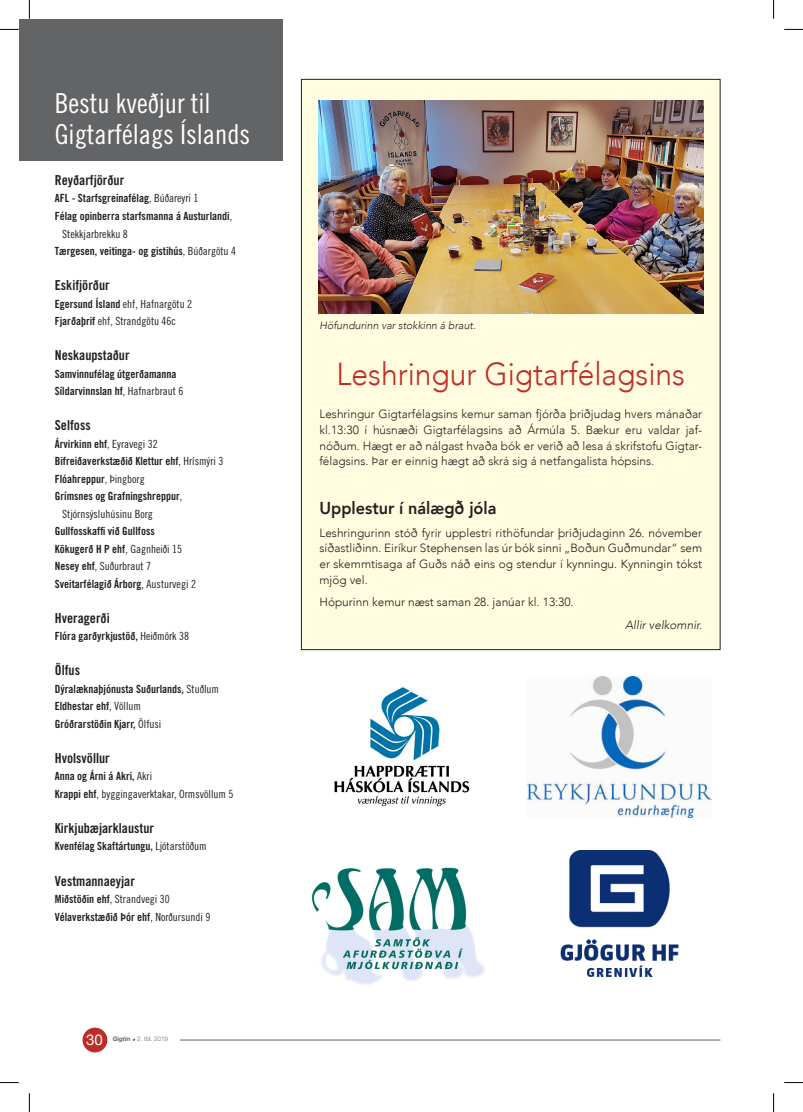
<style>
.page{position:relative;width:803px;height:1112px;background:#fff}
.page>*{position:absolute;margin:0;border:0;box-sizing:border-box;transform-origin:0 0}
.t1{font:300 31.75px "Avenir";color:#bf2c25;scale:.94 1}
.t2{font:27.5px/31.2px "Trade Gothic Cond Eighteen";color:#fff}
.t3{font:800 17.25px "Avenir";color:#231f20;scale:.94 1}
.t4{font:15px "Helvetica Neue";color:#fff}
.t5{font:13.75px "Trade Gothic Bold Cond Twenty";color:#231f20}
.t6{font:300 11.88px/15.6px "Avenir";color:#231f20;text-align:justify}
.t7{font:italic 300 11.88px "Avenir";color:#231f20}
.t8{font:11.25px/17.5px "Trade Gothic Bold Cond Twenty";color:#231f20}
.t9{font:11.25px/17.5px "Trade Gothic Cond Eighteen";color:#231f20}
.t10{font:italic 300 10.62px "Avenir";color:#231f20}
.t11{font:300 6.25px "Helvetica Neue";color:#636466}
.s1{font-family:"Trade Gothic Cond Eighteen"}
.s2{font-family:"Trade Gothic Bold Cond Twenty"}
.s3{font-weight:700;font-style:italic}
.s4{font-weight:700}
</style>
<div class="page">
<div style="left:83px;top:1027px;width:24px;height:25px;background:#bf2c25;border-radius:50%"></div>
<hr style="left:180px;top:1039px;width:540px;height:1px;background:#636466">
<div style="left:19px;top:19px;width:264px;height:141px;background:#636466"></div>
<div style="left:301px;top:79px;width:419px;height:570px;background:#fffcdf"></div>
<img style="left:318px;top:100px;width:386px;height:213px">
<img style="left:334px;top:687px;width:136px;height:120px">
<img style="left:560px;top:850px;width:119px;height:127px">
<img style="left:527px;top:676px;width:185px;height:141px">
<img style="left:311px;top:867px;width:174px;height:118px">
<svg style="left:0;top:29px;width:19px;height:1px"></svg>
<svg style="left:784px;top:29px;width:19px;height:1px"></svg>
<svg style="left:0;top:1082px;width:19px;height:1px"></svg>
<svg style="left:784px;top:1082px;width:19px;height:1px"></svg>
<svg style="left:29px;top:0;width:1px;height:19px"></svg>
<svg style="left:29px;top:1093px;width:1px;height:18px"></svg>
<svg style="left:773px;top:0;width:1px;height:19px"></svg>
<svg style="left:773px;top:1093px;width:1px;height:18px"></svg>
<h2 class="t2" style="left:55px;top:87px;width:197px">Bestu kveðjur til<br>Gigtarfélags Íslands</h2>
<p class="t5" style="left:55px;top:172px;width:71px">Reyðarfjörður</p>
<p class="t8" style="left:55px;top:189px;width:179px">AFL - Starfsgreinafélag<span class="s1">, Búðareyri 1<br></span>Félag opinberra starfsmanna á Austurlandi<span class="s1">,</span></p>
<p class="t9" style="left:62px;top:224px;width:67px">Stekkjarbrekku 8</p>
<p class="t8" style="left:55px;top:242px;width:183px">Tærgesen, veitinga- og gistihús<span class="s1">, Búðargötu 4</span></p>
<p class="t5" style="left:55px;top:277px;width:56px">Eskifjörður</p>
<p class="t9" style="left:55px;top:294px;width:139px"><span class="s2">Egersund Ísland</span> ehf, Hafnargötu 2<br><span class="s2">Fjarðaþrif</span> ehf, Strandgötu 46c</p>
<p class="t5" style="left:55px;top:347px;width:76px">Neskaupstaður</p>
<p class="t8" style="left:55px;top:364px;width:130px">Samvinnufélag útgerðamanna<br>Síldarvinnslan hf<span class="s1">, Hafnarbraut 6</span></p>
<p class="t5" style="left:55px;top:417px;width:37px">Selfoss</p>
<p class="t8" style="left:55px;top:434px;width:170px">Árvirkinn ehf<span class="s1">, Eyravegi 32<br></span>Bifreiðaverkstæðið Klettur ehf<span class="s1">, Hrísmýri 3<br></span>Flóahreppur<span class="s1">, Þingborg<br></span>Grímsnes og Grafningshreppur<span class="s1">,</span></p>
<p class="t9" style="left:62px;top:504px;width:92px">Stjórnsýsluhúsinu Borg</p>
<p class="t8" style="left:55px;top:522px;width:129px">Gullfosskaffi við Gullfoss<br>Kökugerð H P ehf<span class="s1">, Gagnheiði 15</span></p>
<p class="t9" style="left:55px;top:557px;width:98px"><span class="s2">Nesey ehf</span>, Suðurbraut 7</p>
<p class="t8" style="left:55px;top:575px;width:143px">Sveitarfélagið Árborg<span class="s1">, Austurvegi 2</span></p>
<p class="t5" style="left:55px;top:609px;width:56px">Hveragerði</p>
<p class="t8" style="left:55px;top:627px;width:136px">Flóra garðyrkjustöð, <span class="s1">Heiðmörk 38</span></p>
<p class="t5" style="left:55px;top:662px;width:27px">Ölfus</p>
<p class="t8" style="left:55px;top:679px;width:166px">Dýralæknaþjónusta Suðurlands, <span class="s1">Stuðlum<br></span>Eldhestar ehf<span class="s1">, Völlum<br></span>Gróðrarstöðin Kjarr, <span class="s1">Ölfusi</span></p>
<p class="t5" style="left:55px;top:749px;width:56px">Hvolsvöllur</p>
<p class="t8" style="left:55px;top:767px;width:99px">Anna og Árni á Akri, <span class="s1">Akri</span></p>
<p class="t9" style="left:55px;top:784px;width:180px"><span class="s2">Krappi ehf</span>, byggingaverktakar, Ormsvöllum 5</p>
<p class="t5" style="left:55px;top:819px;width:101px">Kirkjubæjarklaustur</p>
<p class="t8" style="left:55px;top:837px;width:153px">Kvenfélag Skaftártungu, <span class="s1">Ljótarstöðum</span></p>
<p class="t5" style="left:55px;top:872px;width:82px">Vestmannaeyjar</p>
<p class="t9" style="left:55px;top:889px;width:116px"><span class="s2">Miðstöðin ehf</span>, Strandvegi 30</p>
<p class="t8" style="left:55px;top:907px;width:157px">Vélaverkstæðið Þór ehf<span class="s1">, Norðursundi 9</span></p>
<h3 class="t4" style="left:86px;top:1028px;width:18px">30</h3>
<p class="t11" style="left:113px;top:1034px;width:57px"><span class="s3">Gigtin</span> <span class="s4">•</span> 2. tbl. 2019</p>
<p class="t10" style="left:319px;top:319px;width:158px">Höfundurinn var stokkinn á braut.</p>
<h1 class="t1" style="left:337px;top:355px;width:372px">Leshringur Gigtarfélagsins</h1>
<p class="t6" style="left:319px;top:406px;width:384px">Leshringur Gigtarfélagsins kemur saman fjórða þriðjudag hvers mánaðar kl.13:30 í húsnæði Gigtarfélagsins að Ármúla 5. Bækur eru valdar jaf&shy;nóðum. Hægt er að nálgast hvaða bók er verið að lesa á skrifstofu Gigtar&shy;félagsins. Þar er einnig hægt að skrá sig á netfangalista hópsins.</p>
<h3 class="t3" style="left:319px;top:494px;width:190px">Upplestur í nálægð jóla</h3>
<p class="t6" style="left:319px;top:524px;width:384px">Leshringurinn stóð fyrir upplestri rithöfundar þriðjudaginn 26. nóvember síðastliðinn. Eiríkur Stephensen las úr bók sinni „Boðun Guðmundar“ sem er skemmtisaga af Guðs náð eins og stendur í kynningu. Kynningin tókst mjög vel.</p>
<p class="t6" style="left:319px;top:594px;width:256px">Hópurinn kemur næst saman 28. janúar kl. 13:30.</p>
<p class="t7" style="left:625px;top:617px;width:78px">Allir velkomnir.</p>
</div>
